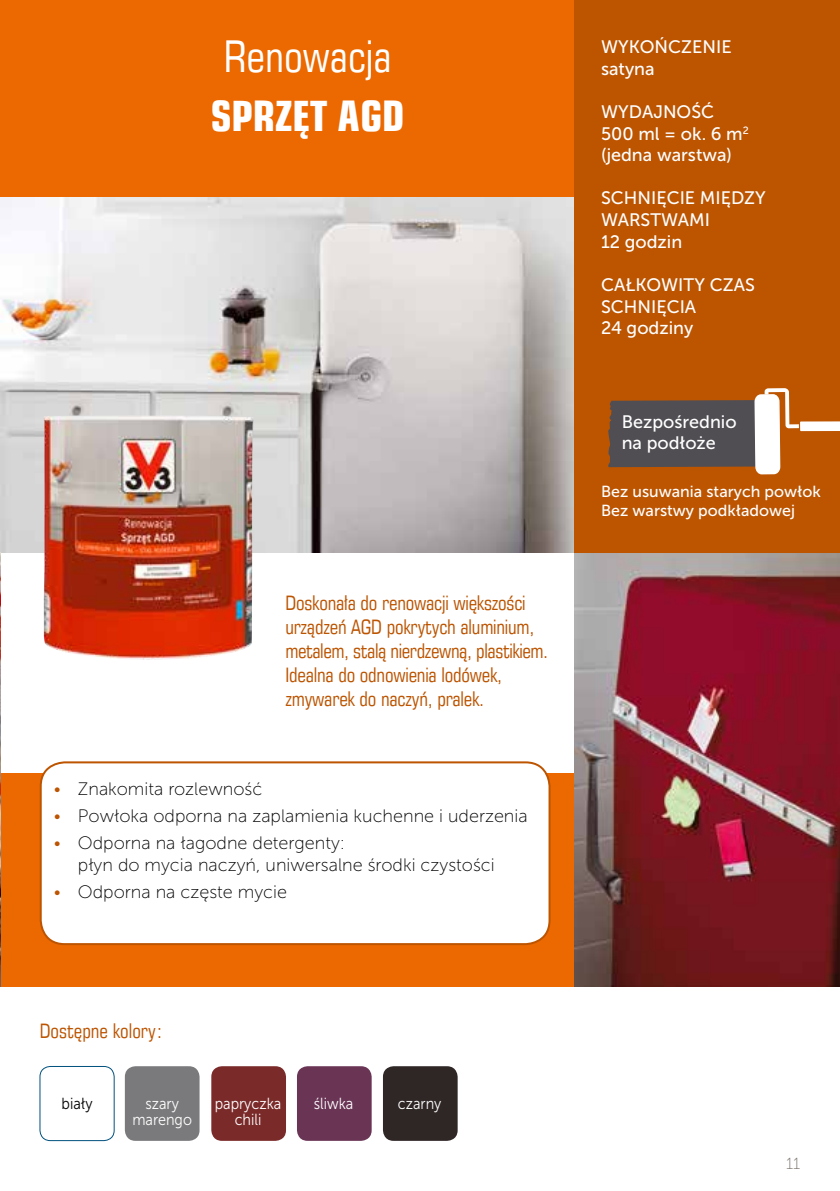
<style>
.page{position:relative;width:840px;height:1191px;background:#fff}
.page>*{position:absolute;margin:0;border:0;box-sizing:border-box;transform-origin:0 0}
.t1{font:44px "Square 721 Cn EU";color:#fff}
.t2{font:700 42px "Square 721 Cn EU";color:#fff}
.t3{font:20px/24px "Square 721 Cn EU";letter-spacing:-.01em;color:#bc5400}
.t4{font:18px/21.6px "Museo Sans 100";color:#000}
.t5{font:18px/21.6px "Museo Sans 500";color:#fff}
.t6{font:16px/19.2px "Museo Sans 500";color:#fff}
.t7{font:16px/16px "Museo Sans 300";color:#fff;text-align:center;scale:.9 1}
.t8{font:16px "Museo Sans 300";color:#000;scale:.9 1}
.t9{font:16px "Museo Sans 100";color:#79716a}
.s1{color:#bc5400}
</style>
<div class="page">
<div style="left:0;top:773px;width:839px;height:213px;background:#ec6800"></div>
<img style="left:574px;top:552px;width:265px;height:434px">
<hr style="left:0;top:0;width:1px;height:552px;background:#850033">
<div style="left:41px;top:762px;width:508px;height:182px;background:#fff;border-radius:24px"></div>
<div style="left:40px;top:761px;width:510px;height:184px;border:2px solid #bc5400;border-radius:24px"></div>
<img style="left:1px;top:196px;width:573px;height:356px">
<div style="left:0;top:0;width:839px;height:196px;background:#ec6800"></div>
<div style="left:574px;top:0;width:265px;height:552px;background:#bc5400"></div>
<svg style="left:608px;top:388px;width:231px;height:86px"></svg>
<img style="left:44px;top:415px;width:210px;height:245px">
<img style="left:0;top:552px;width:1px;height:434px">
<img style="left:40px;top:1066px;width:74px;height:74px">
<div style="left:40px;top:1066px;width:74px;height:74px;border:1px solid #00517e;border-radius:10px"></div>
<div style="left:125px;top:1066px;width:74px;height:74px;background:#7a797b;border-radius:11px"></div>
<div style="left:211px;top:1066px;width:75px;height:74px;background:#7a2a29;border-radius:11px"></div>
<div style="left:297px;top:1066px;width:74px;height:74px;background:#6a3455;border-radius:11px"></div>
<div style="left:383px;top:1066px;width:74px;height:74px;background:#2f2626;border-radius:11px"></div>
<h1 class="t1" style="left:223px;top:29px;width:169px">Renowacja</h1>
<h2 class="t2" style="left:210px;top:89px;width:195px">SPRZĘT AGD</h2>
<p class="t3" style="left:285px;top:591px;width:264px">Doskonała do renowacji większości urządzeń AGD pokrytych aluminium, metalem, stalą nierdzewną, plastikiem.<br>Idealna do odnowienia lodówek, zmywarek do naczyń, pralek.</p>
<p class="t4" style="left:54px;top:777px;width:210px"><span class="s1">•</span> Znakomita rozlewność</p>
<p class="t4" style="left:54px;top:805px;width:475px"><span class="s1">•</span> Powłoka odporna na zaplamienia kuchenne i uderzenia</p>
<p class="t4" style="left:78px;top:832px;width:418px;text-indent:-24px"><span class="s1">•</span> Odporna na łagodne detergenty:<br>płyn do mycia naczyń, uniwersalne środki czystości</p>
<p class="t4" style="left:54px;top:881px;width:234px"><span class="s1">•</span> Odporna na częste mycie</p>
<p class="t3" style="left:40px;top:1018px;width:124px">Dostępne kolory:</p>
<p class="t8" style="left:62px;top:1095px;width:36px">biały</p>
<p class="t7" style="left:132px;top:1095px;width:68px">szary marengo</p>
<p class="t7" style="left:214px;top:1095px;width:76px">papryczka chili</p>
<p class="t7" style="left:314px;top:1095px;width:45px">śliwka</p>
<p class="t7" style="left:397px;top:1095px;width:50px">czarny</p>
<p class="t5" style="left:600px;top:36px;width:132px">WYKOŃCZENIE satyna</p>
<p class="t5" style="left:600px;top:101px;width:149px">WYDAJNOŚĆ<br>500 ml = ok. 6 m<sup>2 </sup>(jedna warstwa)</p>
<p class="t5" style="left:600px;top:187px;width:166px">SCHNIĘCIE MIĘDZY<br>WARSTWAMI<br>12 godzin</p>
<p class="t5" style="left:600px;top:274px;width:155px">CAŁKOWITY CZAS<br>SCHNIĘCIA<br>24 godziny</p>
<p class="t5" style="left:621px;top:410px;width:116px">Bezpośrednio na podłoże</p>
<p class="t6" style="left:600px;top:482px;width:221px">Bez usuwania starych powłok<br>Bez warstwy podkładowej</p>
<p class="t9" style="left:785px;top:1155px;width:16px">11</p>
</div>
